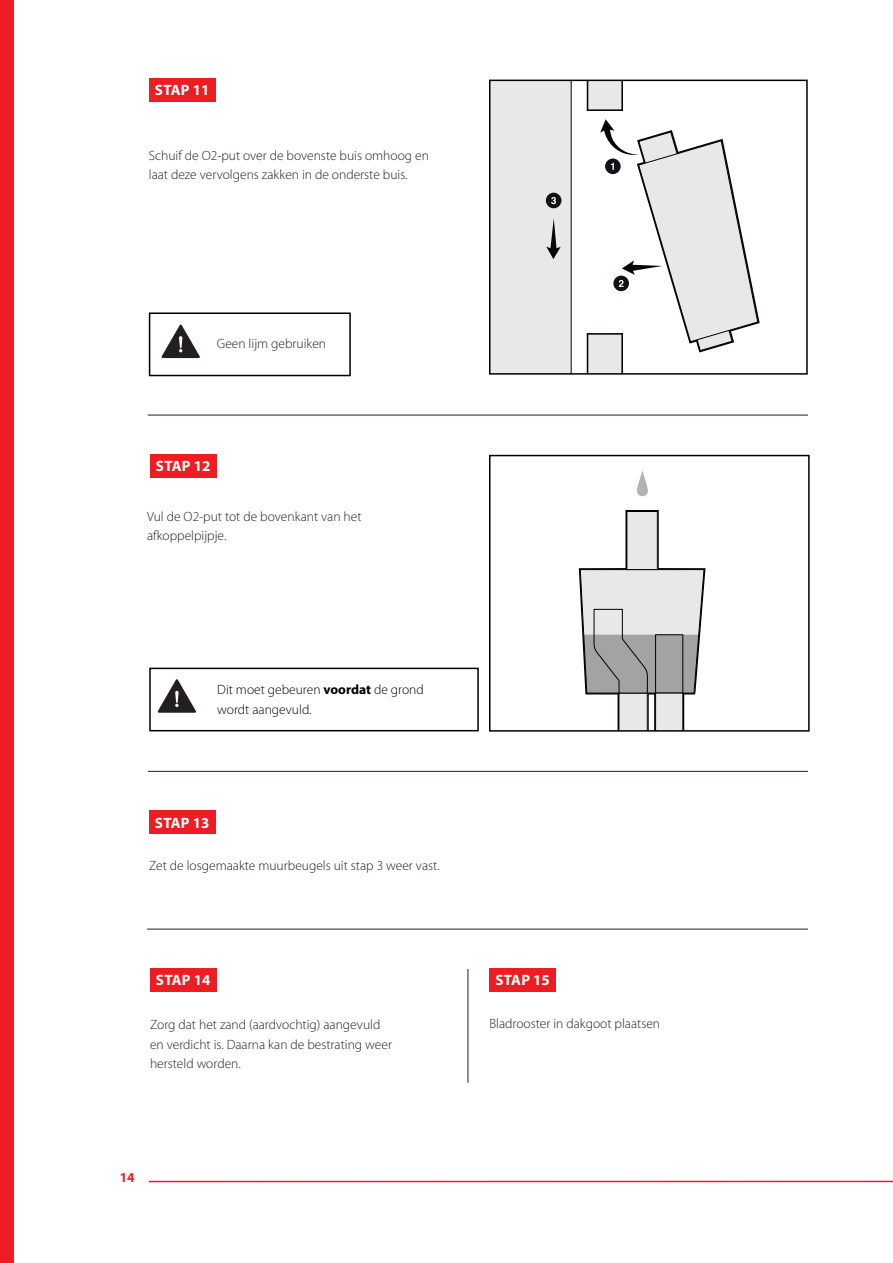
<style>
.page{position:relative;width:893px;height:1263px;background:#fff}
.page>*{position:absolute;margin:0;border:0;box-sizing:border-box;transform-origin:0 0}
.Stappen_stijl{font:700 15px "Myriad Pro";letter-spacing:.01em;color:#fff}
.Opsomming{font:300 13.5px/19.5px "Myriad Pro";color:#231f20}
.Opsomming-2{font:300 13.5px/19.5px "Myriad Pro";color:#000}
.KOP{font:300 13.5px "Myriad Pro";color:#231f20}
.t1{font:700 13.5px "Myriad Pro";color:#ee1d23}
.s1{font-weight:700}
</style>
<div class="page">
<hr style="left:149px;top:1180px;width:744px;height:2px;background:#ee1d23">
<div style="left:0;top:0;width:14px;height:1263px;background:#ee1d23"></div>
<svg style="left:587px;top:83px;width:36px;height:28px"></svg>
<div style="left:492px;top:83px;width:79px;height:289px;background:#e7e9e7"></div>
<svg style="left:587px;top:119px;width:173px;height:253px"></svg>
<div style="left:489px;top:80px;width:319px;height:295px;border:2px solid #000"></div>
<div style="left:149px;top:312px;width:202px;height:64px;border:2px solid #000"></div>
<svg style="left:162px;top:325px;width:38px;height:33px"></svg>
<div style="left:149px;top:78px;width:66px;height:23px;background:#ee1d23"></div>
<div style="left:150px;top:454px;width:66px;height:24px;background:#ee1d23"></div>
<div style="left:149px;top:811px;width:66px;height:23px;background:#ee1d23"></div>
<div style="left:150px;top:968px;width:66px;height:24px;background:#ee1d23"></div>
<div style="left:489px;top:968px;width:67px;height:24px;background:#ee1d23"></div>
<hr style="left:148px;top:415px;width:660px;height:1px;background:#231f20">
<hr style="left:148px;top:771px;width:660px;height:1px;background:#231f20">
<hr style="left:147px;top:929px;width:661px;height:1px;background:#231f20">
<hr style="left:468px;top:969px;width:1px;height:114px;background:#231f20">
<svg style="left:637px;top:470px;width:11px;height:26px"></svg>
<svg style="left:579px;top:510px;width:126px;height:219px"></svg>
<div style="left:489px;top:455px;width:321px;height:277px;border:2px solid #000"></div>
<div style="left:149px;top:668px;width:330px;height:63px;border:2px solid #000"></div>
<svg style="left:158px;top:679px;width:38px;height:34px"></svg>
<p class="Stappen_stijl" style="left:155px;top:80px;width:56px">STAP 11</p>
<p class="Opsomming" style="left:149px;top:146px;width:282px">Schuif de O2-put over de bovenste buis omhoog en</p>
<p class="Opsomming" style="left:149px;top:165px;width:260px">laat deze vervolgens zakken in de onderste buis.</p>
<p class="Opsomming" style="left:217px;top:334px;width:111px">Geen lijm gebruiken</p>
<p class="Stappen_stijl" style="left:156px;top:456px;width:56px">STAP 12</p>
<p class="Opsomming" style="left:147px;top:506px;width:216px">Vul de O2-put tot de bovenkant van het afkoppelpijpje.</p>
<p class="Opsomming-2" style="left:217px;top:680px;width:208px">Dit moet gebeuren <span class="s1">voordat</span> de grond wordt aangevuld.</p>
<p class="Stappen_stijl" style="left:155px;top:813px;width:56px">STAP 13</p>
<p class="Opsomming" style="left:149px;top:856px;width:292px">Zet de losgemaakte muurbeugels uit stap 3 weer vast.</p>
<p class="Stappen_stijl" style="left:156px;top:970px;width:56px">STAP 14</p>
<p class="Stappen_stijl" style="left:495px;top:970px;width:56px">STAP 15</p>
<p class="Opsomming" style="left:150px;top:1015px;width:243px">Zorg dat het zand (aardvochtig) aangevuld en verdicht is. Daarna kan de bestrating weer hersteld worden.</p>
<p class="KOP" style="left:489px;top:1016px;width:172px">Bladrooster in dakgoot plaatsen</p>
<p class="t1" style="left:120px;top:1168px;width:16px">14</p>
</div>
